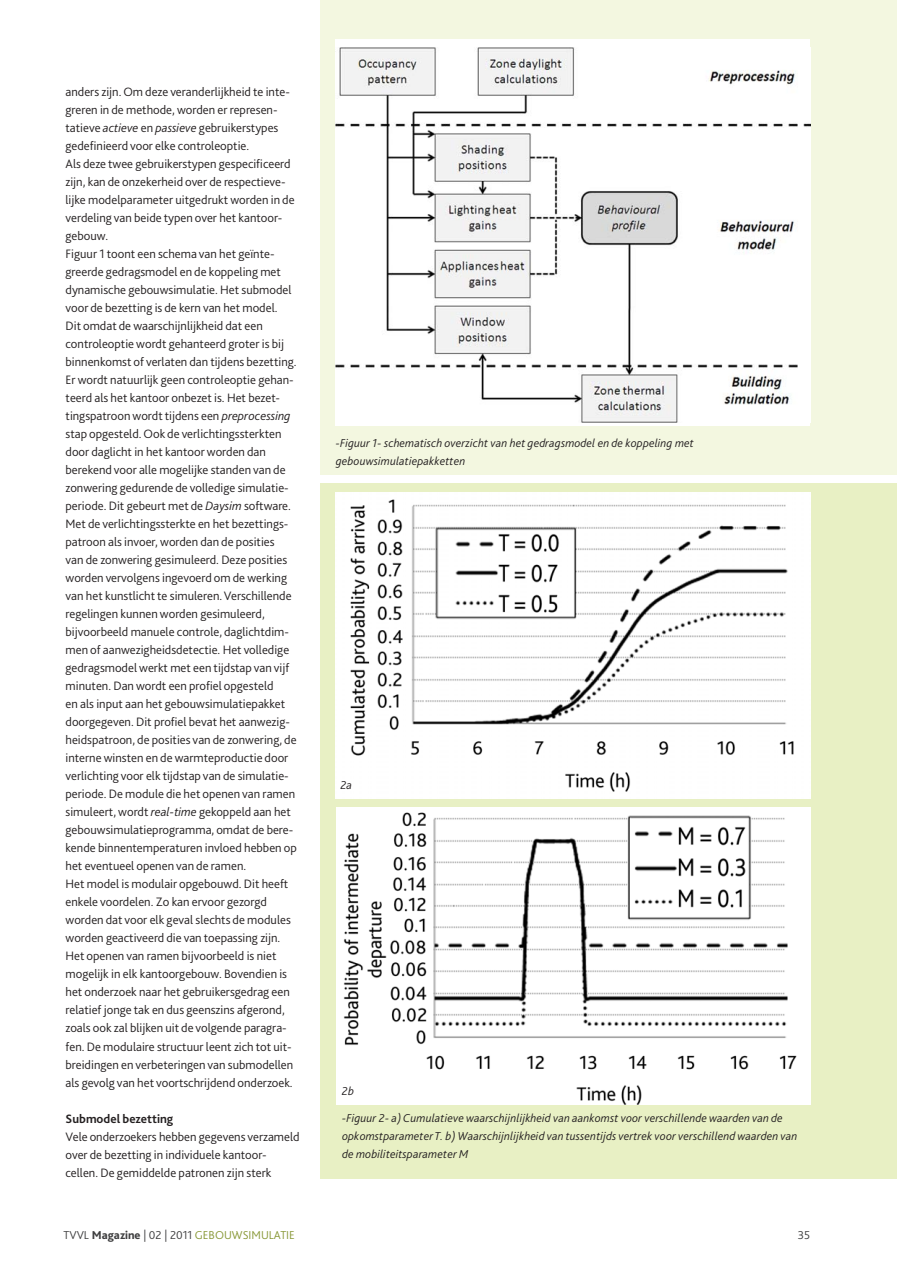
<style>
.page{position:relative;width:897px;height:1267px;background:#fff}
.page>*{position:absolute;margin:0;border:0;box-sizing:border-box;transform-origin:0 0}
.t1{font:300 12.75px/18px "Bliss 2";color:#231f20}
.t2{font:700 12.75px "Bliss 2";color:#231f20}
.t3{font:italic 300 12px/18px "Bliss 2";letter-spacing:.01em;color:#231f20}
.t4{font:300 12px "Bliss 2";color:#879735}
.t5{font:300 12px "Bliss 2";color:#3e3e3f}
.s1{font-style:italic}
.s2{color:#3e3e3f}
.s3{font-weight:800;color:#3e3e3f}
</style>
<div class="page">
<div style="left:321px;top:483px;width:575px;height:695px;background:#e8f0c4"></div>
<div style="left:321px;top:0;width:575px;height:474px;background:#f3f7e0"></div>
<div style="left:336px;top:39px;width:474px;height:386px;background:#fff"></div>
<img style="left:336px;top:47px;width:474px;height:376px">
<img style="left:336px;top:492px;width:474px;height:306px">
<img style="left:336px;top:807px;width:474px;height:297px">
<p class="t1" style="left:66px;top:83px;width:233px">anders zijn. Om deze veranderlijkheid te inte&shy;greren in de methode, worden er represen&shy;tatieve <span class="s1">actieve</span> en <span class="s1">passieve</span> gebruikerstypes gedefinieerd voor elke controleoptie.<br>Als deze twee gebruikerstypen gespecificeerd zijn, kan de onzekerheid over de respectieve&shy;lijke modelparameter uitgedrukt worden in de verdeling van beide typen over het kantoor&shy;gebouw.<br>Figuur 1 toont een schema van het geïnte&shy;greerde gedragsmodel en de koppeling met dynamische gebouwsimulatie. Het submodel voor de bezetting is de kern van het model.<br>Dit omdat de waarschijnlijkheid dat een controleoptie wordt gehanteerd groter is bij binnenkomst of verlaten dan tijdens bezetting.<br>Er wordt natuurlijk geen controleoptie gehan&shy;teerd als het kantoor onbezet is. Het bezet&shy;tingspatroon wordt tijdens een <span class="s1">preprocessing </span>stap opgesteld. Ook de verlichtingssterkten door daglicht in het kantoor worden dan berekend voor alle mogelijke standen van de zonwering gedurende de volledige simulatie&shy;periode. Dit gebeurt met de <span class="s1">Daysim</span> software.<br>Met de verlichtingssterkte en het bezettings&shy;patroon als invoer, worden dan de posities<br>van de zonwering gesimuleerd. Deze posities worden vervolgens ingevoerd om de werking van het kunstlicht te simuleren. Verschillende regelingen kunnen worden gesimuleerd, bijvoorbeeld manuele controle, daglichtdim&shy;men of aanwezigheidsdetectie. Het volledige gedragsmodel werkt met een tijdstap van vijf minuten. Dan wordt een profiel opgesteld<br>en als input aan het gebouwsimulatiepakket doorgegeven. Dit profiel bevat het aanwezig&shy;heidspatroon, de posities van de zonwering, de interne winsten en de warmteproductie door verlichting voor elk tijdstap van de simulatie&shy;periode. De module die het openen van ramen simuleert, wordt <span class="s1">real-time</span> gekoppeld aan het gebouwsimulatieprogramma, omdat de bere&shy;kende binnentemperaturen invloed hebben op het eventueel openen van de ramen.<br>Het model is modulair opgebouwd. Dit heeft enkele voordelen. Zo kan ervoor gezorgd worden dat voor elk geval slechts de modules worden geactiveerd die van toepassing zijn.<br>Het openen van ramen bijvoorbeeld is niet mogelijk in elk kantoorgebouw. Bovendien is het onderzoek naar het gebruikersgedrag een relatief jonge tak en dus geenszins afgerond, zoals ook zal blijken uit de volgende paragra&shy;fen. De modulaire structuur leent zich tot uit&shy;breidingen en verbeteringen van submodellen als gevolg van het voortschrijdend onderzoek.</p>
<p class="t2" style="left:66px;top:1113px;width:109px">Submodel bezetting</p>
<p class="t1" style="left:66px;top:1127px;width:235px">Vele onderzoekers hebben gegevens verzameld over de bezetting in individuele kantoor&shy;cellen. De gemiddelde patronen zijn sterk</p>
<p class="t3" style="left:336px;top:435px;width:359px">-Figuur 1- schematisch overzicht van het gedragsmodel en de koppeling met gebouwsimulatiepakketten</p>
<p class="t3" style="left:340px;top:777px;width:13px">2a</p>
<p class="t3" style="left:342px;top:1083px;width:14px">2b</p>
<p class="t3" style="left:342px;top:1110px;width:456px">-Figuur 2- a) Cumulatieve waarschijnlijkheid van aankomst voor verschillende waarden van de opkomstparameter T. b) Waarschijnlijkheid van tussentijds vertrek voor verschillend waarden van de mobiliteitsparameter M</p>
<p class="t4" style="left:63px;top:1229px;width:233px"><span class="s2">TVVL</span> <span class="s3">Magazine</span> <span class="s2">| 02 | 2011</span> GEBOUWSIMULATIE</p>
<p class="t5" style="left:797px;top:1229px;width:14px">35</p>
</div>
